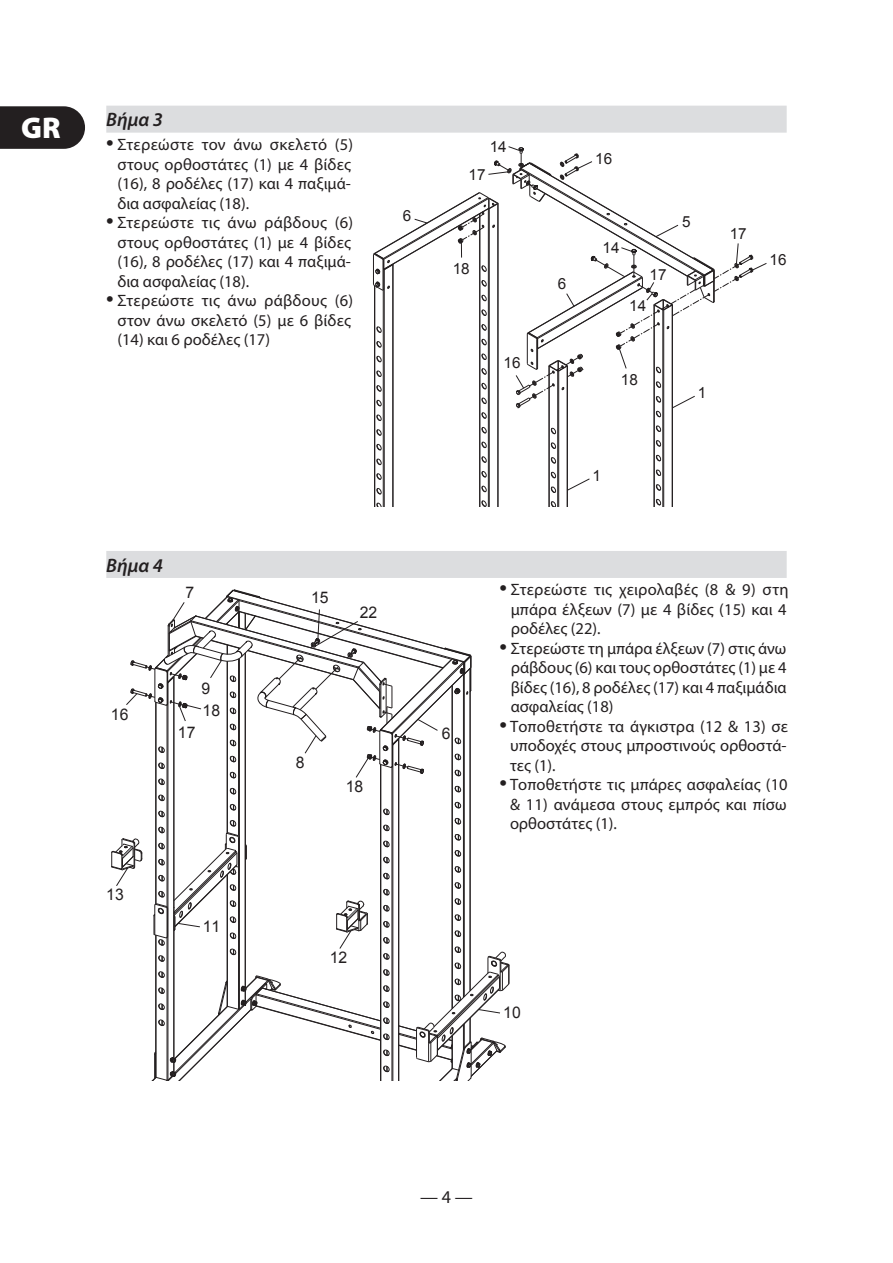
<style>
.page{position:relative;width:893px;height:1263px;background:#fff}
.page>*{position:absolute;margin:0;border:0;box-sizing:border-box;transform-origin:0 0}
.t1{font:900 30px "Myriad Pro";color:#fff}
.t2{font:italic 600 19.5px "Myriad Pro";color:#231f20}
.t3{font:18px "Myriad Pro";color:#231f20}
.t4{font:16.5px/19.5px "Myriad Pro";letter-spacing:.005em;color:#231f20}
.t5{font:16.05px "Arial";letter-spacing:.005em;color:#231f20}
.t6{font:15.3px "Arial";letter-spacing:.005em;color:#231f20}
.s1{font-size:27px}
</style>
<div class="page">
<svg style="left:0;top:106px;width:85px;height:43px;background:#312d2e"></svg>
<div style="left:106px;top:106px;width:681px;height:27px;background:#dcdddf"></div>
<div style="left:106px;top:551px;width:681px;height:27px;background:#dcdddf"></div>
<svg style="left:373px;top:146px;width:394px;height:360px"></svg>
<svg style="left:111px;top:589px;width:399px;height:492px"></svg>
<h1 class="t1" style="left:21px;top:108px;width:41px">GR</h1>
<p class="t2" style="left:106px;top:107px;width:58px">Βήμα 3</p>
<p class="t4" style="left:117px;top:134px;width:237px;text-indent:-11px"><span class="s1">•</span> Στερεώστε τον άνω σκελετό (5) στους ορθοστάτες (1) με 4 βίδες (16), 8 ροδέλες (17) και 4 παξιμά&shy;δια ασφαλείας (18).</p>
<p class="t4" style="left:117px;top:212px;width:237px;text-indent:-11px"><span class="s1">•</span> Στερεώστε τις άνω ράβδους (6) στους ορθοστάτες (1) με 4 βίδες (16), 8 ροδέλες (17) και 4 παξιμά&shy;δια ασφαλείας (18).</p>
<p class="t4" style="left:117px;top:290px;width:237px;text-indent:-11px"><span class="s1">•</span> Στερεώστε τις άνω ράβδους (6) στον άνω σκελετό (5) με 6 βίδες (14) και 6 ροδέλες (17)</p>
<p class="t6" style="left:403px;top:206px;width:10px">6</p>
<p class="t2" style="left:106px;top:553px;width:58px">Βήμα 4</p>
<p class="t5" style="left:186px;top:582px;width:10px">7</p>
<p class="t5" style="left:111px;top:704px;width:19px">16</p>
<p class="t5" style="left:202px;top:678px;width:10px">9</p>
<p class="t5" style="left:178px;top:722px;width:19px">17</p>
<p class="t5" style="left:203px;top:700px;width:19px">18</p>
<p class="t5" style="left:106px;top:884px;width:19px">13</p>
<p class="t5" style="left:203px;top:916px;width:19px">11</p>
<p class="t5" style="left:311px;top:587px;width:19px">15</p>
<p class="t5" style="left:360px;top:601px;width:19px">22</p>
<p class="t5" style="left:296px;top:752px;width:10px">8</p>
<p class="t5" style="left:346px;top:776px;width:19px">18</p>
<p class="t5" style="left:330px;top:947px;width:19px">12</p>
<p class="t6" style="left:490px;top:136px;width:19px">14</p>
<p class="t6" style="left:469px;top:164px;width:19px">17</p>
<p class="t6" style="left:453px;top:258px;width:19px">18</p>
<p class="t6" style="left:504px;top:353px;width:18px">16</p>
<p class="t6" style="left:558px;top:273px;width:10px">6</p>
<p class="t6" style="left:595px;top:148px;width:18px">16</p>
<p class="t6" style="left:603px;top:237px;width:19px">14</p>
<p class="t6" style="left:650px;top:264px;width:19px">17</p>
<p class="t6" style="left:629px;top:296px;width:18px">14</p>
<p class="t6" style="left:682px;top:212px;width:10px">5</p>
<p class="t6" style="left:621px;top:370px;width:19px">18</p>
<p class="t6" style="left:698px;top:383px;width:10px">1</p>
<p class="t6" style="left:730px;top:224px;width:18px">17</p>
<p class="t6" style="left:770px;top:250px;width:19px">16</p>
<p class="t6" style="left:593px;top:465px;width:10px">1</p>
<p class="t5" style="left:442px;top:723px;width:10px">6</p>
<p class="t4" style="left:511px;top:580px;width:279px;text-indent:-11px"><span class="s1">•</span> Στερεώστε τις χειρολαβές (8 &amp; 9) στη μπάρα έλξεων (7) με 4 βίδες (15) και 4 ροδέλες (22).</p>
<p class="t4" style="left:511px;top:638px;width:277px;text-align:justify;text-indent:-11px"><span class="s1">•</span> Στερεώστε τη μπάρα έλξεων (7) στις άνω ράβδους (6) και τους ορθοστάτες (1) με 4 βίδες (16), 8 ροδέλες (17) και 4 παξιμάδια ασφαλείας (18)</p>
<p class="t4" style="left:510px;top:716px;width:280px;text-align:justify;text-indent:-10px"><span class="s1">•</span> Τοποθετήστε τα άγκιστρα (12 &amp; 13) σε υποδοχές στους μπροστινούς ορθοστά&shy;τες (1).</p>
<p class="t4" style="left:510px;top:775px;width:279px;text-align:justify;text-indent:-10px"><span class="s1">•</span> Τοποθετήστε τις μπάρες ασφαλείας (10 &amp; 11) ανάμεσα στους εμπρός και πίσω ορθοστάτες (1).</p>
<p class="t5" style="left:503px;top:1002px;width:19px">10</p>
<p class="t3" style="left:420px;top:1186px;width:54px">— 4 —</p>
</div>
